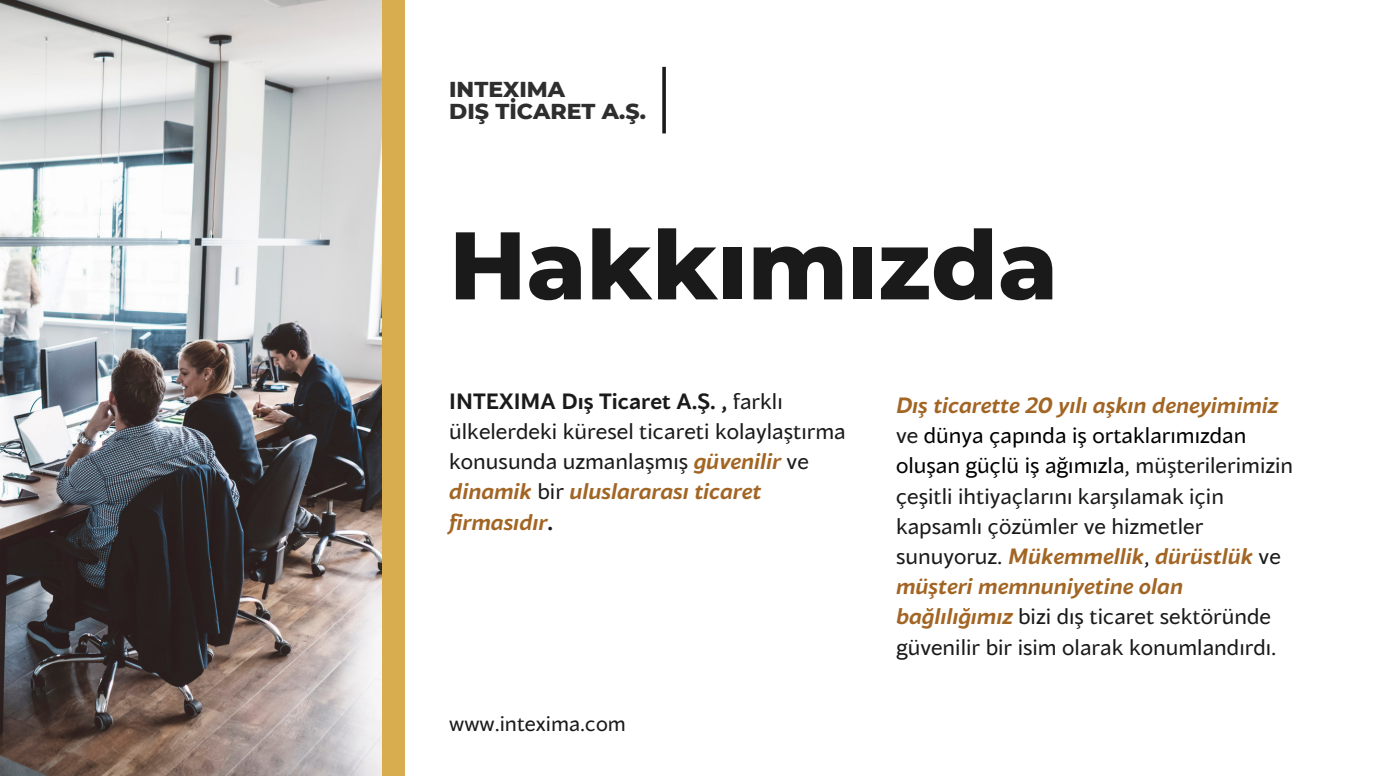
<style>
.page{position:relative;width:1380px;height:776px;background:#fff}
.page>*{position:absolute;margin:0;border:0;box-sizing:border-box;transform-origin:0 0}
.t1{font:800 95.8px "Montserrat";color:#1b1a1a}
.t2{font:22px/30.2px "Blacker Sans Pro";color:#1b1a1a}
.t3{font:800 22px "Montserrat";color:#2e2e2e}
.t4{font:21px "Blacker Sans Pro";color:#1b1a1a}
.s1{font-weight:700}
.s2{font-weight:700;font-style:italic;color:#a26524}
.s3{color:#000}
</style>
<div class="page">
<div style="left:339px;top:0;width:66px;height:775px;background:#d8ad50"></div>
<img style="left:0;top:0;width:381px;height:775px">
<svg style="left:662px;top:67px;width:4px;height:66px"></svg>
<p class="t3" style="left:449px;top:76px;width:117px">INTEXIMA</p>
<p class="t3" style="left:449px;top:97px;width:198px">DIŞ TİCARET A.Ş.</p>
<p class="t1" style="left:449px;top:206px;width:610px">Hakkımızda</p>
<p class="t2" style="left:449px;top:385px;width:398px"><span class="s1">INTEXIMA Dış Ticaret A.Ş. ,</span> farklı ülkelerdeki küresel ticareti kolaylaştırma konusunda uzmanlaşmış <span class="s2">güvenilir</span> ve <span class="s2">dinamik</span> bir <span class="s2">uluslararası ticaret firmasıdır</span><span class="s1">.</span></p>
<p class="t2" style="left:896px;top:389px;width:399px"><span class="s2">Dış ticarette 20 yılı aşkın deneyimimiz </span>ve <span class="s3">dünya çapında iş ortaklarımızdan oluşan güçlü iş ağımızla</span>, müşterilerimizin çeşitli ihtiyaçlarını karşılamak için kapsamlı çözümler ve hizmetler sunuyoruz. <span class="s2">Mükemmellik</span>, <span class="s2">dürüstlük</span> ve <span class="s2">müşteri memnuniyetine olan bağlılığımız</span> bizi dış ticaret sektöründe güvenilir bir isim olarak konumlandırdı.</p>
<p class="t4" style="left:449px;top:710px;width:178px">www.intexima.com</p>
</div>
